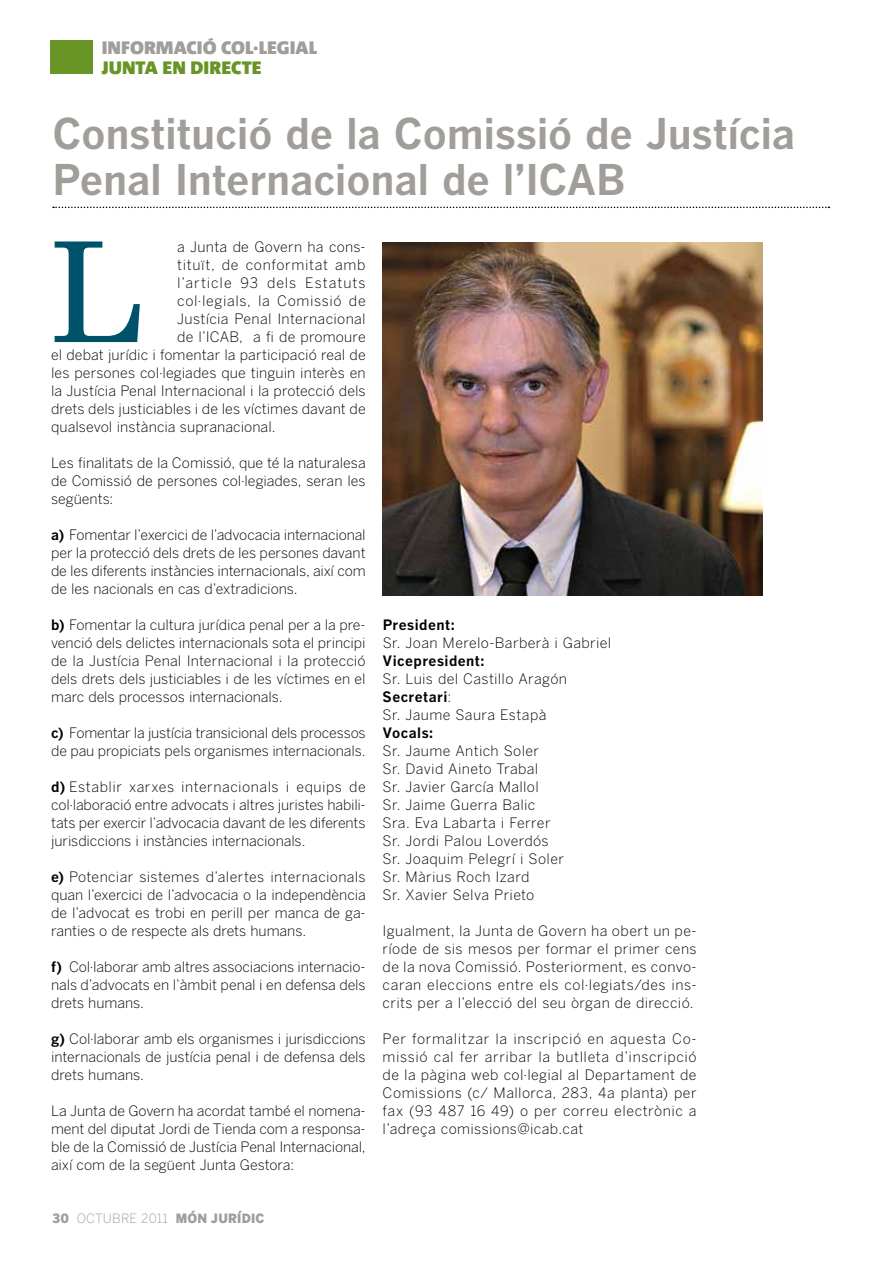
<style>
.page{position:relative;width:893px;height:1263px;background:#fff}
.page>*{position:absolute;margin:0;border:0;box-sizing:border-box;transform-origin:0 0}
.t1{font:136.05px "Nimrod";color:#00526b}
.t2{font:700 42px/46.5px "Benton Gothic";letter-spacing:-.01em;color:#a19e9a}
.t3{font:900 18px "Corpid";color:#a19e9a}
.t4{font:900 18px "Corpid";color:#689526}
.t5{font:300 14.25px/18px "Benton Gothic";color:#000;text-align:justify}
.t6{font:300 14.25px/18px "Benton Gothic";letter-spacing:.025em;color:#000}
.t7{font:300 14.25px "Benton Gothic";letter-spacing:.02em;color:#000}
.t8{font:700 14.25px "Benton Gothic";letter-spacing:.03em;color:#000}
.t9{font:300 14.25px "Benton Gothic";letter-spacing:.03em;color:#000}
.t10{font:300 14.25px "Benton Gothic";letter-spacing:.04em;color:#000}
.t11{font:300 14.25px "Benton Gothic";letter-spacing:.045em;color:#000}
.t12{font:300 14.25px "Benton Gothic";letter-spacing:.065em;color:#000}
.t13{font:900 12.75px "Benton Gothic";letter-spacing:.02em;color:#a19e9a}
.s1{font-weight:700}
.s2{font-weight:300}
</style>
<div class="page">
<svg style="left:53px;top:207px;width:776px;height:1px"></svg>
<div style="left:51px;top:41px;width:42px;height:33px;background:#689526"></div>
<img style="left:382px;top:242px;width:381px;height:353px">
<p class="t3" style="left:102px;top:36px;width:217px">INFORMACIÓ COL·LEGIAL</p>
<p class="t4" style="left:102px;top:56px;width:162px">JUNTA EN DIRECTE</p>
<h2 class="t2" style="left:52px;top:109px;width:744px">Constitució de la Comissió de Justícia<br>Penal Internacional de l’ICAB</h2>
<h1 class="t1" style="left:51px;top:211px;width:94px">L</h1>
<p class="t7" style="left:177px;top:238px;width:190px">a Junta de Govern ha cons-</p>
<p class="t11" style="left:177px;top:256px;width:190px">tituït, de conformitat amb</p>
<p class="t12" style="left:177px;top:274px;width:190px">l’article 93 dels Estatuts</p>
<p class="t10" style="left:177px;top:292px;width:190px">col·legials, la Comissió de</p>
<p class="t7" style="left:177px;top:310px;width:190px">Justícia Penal Internacional</p>
<p class="t5" style="left:177px;top:328px;width:190px">de l’ICAB, a fi de promoure</p>
<p class="t5" style="left:51px;top:346px;width:316px">el debat jurídic i fomentar la participació real de</p>
<p class="t5" style="left:51px;top:364px;width:316px">les persones col·legiades que tinguin interès en</p>
<p class="t5" style="left:51px;top:382px;width:316px">la Justícia Penal Internacional i la protecció dels</p>
<p class="t5" style="left:51px;top:400px;width:316px">drets dels justiciables i de les víctimes davant de</p>
<p class="t5" style="left:51px;top:418px;width:226px">qualsevol instància supranacional.</p>
<p class="t5" style="left:51px;top:454px;width:316px">Les finalitats de la Comissió, que té la naturalesa de Comissió de persones col·legiades, seran les següents:</p>
<p class="t5" style="left:51px;top:526px;width:316px"><span class="s1">a)</span> Fomentar l’exercici de l’advocacia internacional per la protecció dels drets de les persones davant de les diferents instàncies internacionals, així com de les nacionals en cas d’extradicions.</p>
<p class="t5" style="left:51px;top:616px;width:316px"><span class="s1">b)</span> Fomentar la cultura jurídica penal per a la pre&shy;venció dels delictes internacionals sota el principi de la Justícia Penal Internacional i la protecció dels drets dels justiciables i de les víctimes en el marc dels processos internacionals.</p>
<p class="t5" style="left:51px;top:724px;width:316px"><span class="s1">c)</span> Fomentar la justícia transicional dels processos de pau propiciats pels organismes internacionals.</p>
<p class="t5" style="left:51px;top:778px;width:316px"><span class="s1">d)</span> Establir xarxes internacionals i equips de col·laboració entre advocats i altres juristes habili&shy;tats per exercir l’advocacia davant de les diferents jurisdiccions i instàncies internacionals.</p>
<p class="t5" style="left:51px;top:868px;width:316px"><span class="s1">e)</span> Potenciar sistemes d’alertes internacionals quan l’exercici de l’advocacia o la independència de l’advocat es trobi en perill per manca de ga&shy;ranties o de respecte als drets humans.</p>
<p class="t5" style="left:51px;top:958px;width:316px"><span class="s1">f)</span> Col·laborar amb altres associacions internacio&shy;nals d’advocats en l’àmbit penal i en defensa dels drets humans.</p>
<p class="t5" style="left:51px;top:1030px;width:316px"><span class="s1">g)</span> Col·laborar amb els organismes i jurisdiccions internacionals de justícia penal i de defensa dels drets humans.</p>
<p class="t5" style="left:51px;top:1102px;width:316px">La Junta de Govern ha acordat també el nomena&shy;ment del diputat Jordi de Tienda com a responsa&shy;ble de la Comissió de Justícia Penal Internacional, així com de la següent Junta Gestora:</p>
<p class="t13" style="left:53px;top:1210px;width:213px">30 <span class="s2">OCTUBRE 2011</span> MÓN JURÍDIC</p>
<p class="t8" style="left:383px;top:616px;width:74px">President:</p>
<p class="t9" style="left:383px;top:634px;width:230px">Sr. Joan Merelo-Barberà i Gabriel</p>
<p class="t8" style="left:383px;top:652px;width:103px">Vicepresident:</p>
<p class="t6" style="left:383px;top:670px;width:186px">Sr. Luis del Castillo Aragón<br><span class="s1">Secretari</span>:<br>Sr. Jaume Saura Estapà</p>
<p class="t8" style="left:383px;top:724px;width:52px">Vocals:</p>
<p class="t6" style="left:383px;top:742px;width:183px">Sr. Jaume Antich Soler<br>Sr. David Aineto Trabal<br>Sr. Javier García Mallol<br>Sr. Jaime Guerra Balic<br>Sra. Eva Labarta i Ferrer<br>Sr. Jordi Palou Loverdós<br>Sr. Joaquim Pelegrí i Soler<br>Sr. Màrius Roch Izard<br>Sr. Xavier Selva Prieto</p>
<p class="t5" style="left:383px;top:922px;width:315px">Igualment, la Junta de Govern ha obert un pe&shy;ríode de sis mesos per formar el primer cens de la nova Comissió. Posteriorment, es convo&shy;caran eleccions entre els col·legiats/des ins&shy;crits per a l’elecció del seu òrgan de direcció.</p>
<p class="t5" style="left:383px;top:1029px;width:315px">Per formalitzar la inscripció en aquesta Co&shy;missió cal fer arribar la butlleta d’inscripció de la pàgina web col·legial al Departament de Comissions (c/ Mallorca, 283, 4a planta) per fax (93 487 16 49) o per correu electrònic a l’adreça comissions@icab.cat</p>
</div>
